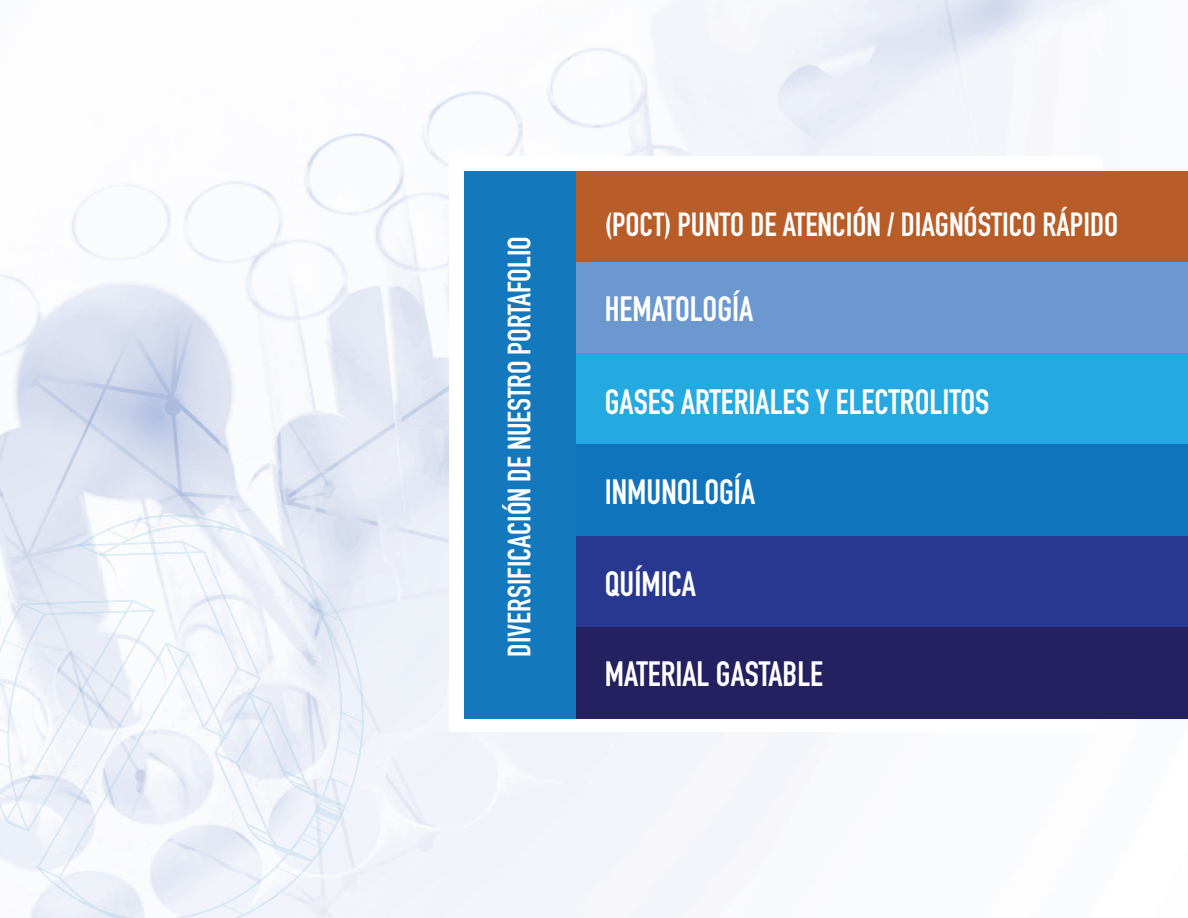
<style>
.page{position:relative;width:1188px;height:918px;background:#fff}
.page>*{position:absolute;margin:0;border:0;box-sizing:border-box;transform-origin:0 0}
.t1{font:700 34.65px "DIN Condensed";color:#fff}
.t2{font:700 33px "DIN Condensed";color:#fff}
.t3{font:700 31.8px "DIN Condensed";color:#fff}
</style>
<div class="page">
<img style="left:0;top:0;width:1104px;height:918px">
<svg style="left:0;top:515px;width:364px;height:403px"></svg>
<div style="left:449px;top:157px;width:653px;height:575px;background:#fff"></div>
<div style="left:571px;top:171px;width:617px;height:91px;background:#b85c28"></div>
<div style="left:571px;top:262px;width:617px;height:92px;background:#6c98d0"></div>
<div style="left:571px;top:354px;width:617px;height:91px;background:#24aae1"></div>
<div style="left:571px;top:445px;width:617px;height:91px;background:#1074bc"></div>
<div style="left:571px;top:536px;width:617px;height:91px;background:#283890"></div>
<div style="left:571px;top:627px;width:617px;height:92px;background:#252161"></div>
<div style="left:464px;top:171px;width:112px;height:548px;background:#1478bd"></div>
<p class="t3" style="left:498px;top:657px;width:422px;rotate:-90deg">DIVERSIFICACIÓN DE NUESTRO PORTAFOLIO</p>
<p class="t2" style="left:605px;top:202px;width:515px">(POCT) PUNTO DE ATENCIÓN / DIAGNÓSTICO RÁPIDO</p>
<p class="t1" style="left:605px;top:286px;width:150px">HEMATOLOGÍA</p>
<p class="t1" style="left:605px;top:378px;width:386px">GASES ARTERIALES Y ELECTROLITOS</p>
<p class="t1" style="left:605px;top:469px;width:152px">INMUNOLOGÍA</p>
<p class="t1" style="left:605px;top:561px;width:93px">QUÍMICA</p>
<p class="t1" style="left:605px;top:651px;width:220px">MATERIAL GASTABLE</p>
</div>
